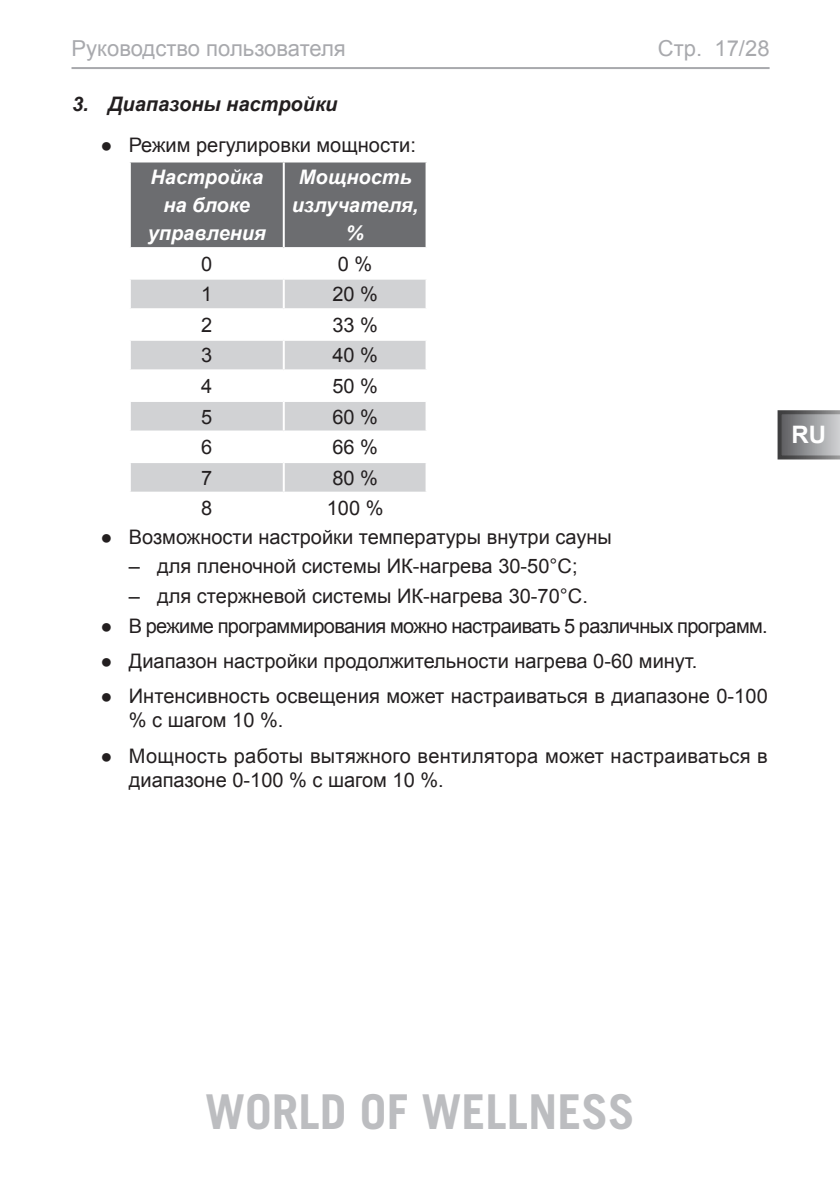
<style>
.page{position:relative;width:840px;height:1191px;background:#fff}
.page>*{position:absolute;margin:0;border:0;box-sizing:border-box;transform-origin:0 0}
.t1{font:700 48px "Trade Gothic LT";color:#bcbdc0}
.t2{font:700 24px "Arial";color:#fff}
.t3{font:22px "Arial";color:#a8a9ad}
.t4{font:20px/24px "Arial";color:#231f20}
.t5{font:20px "Arial";letter-spacing:-.03em;color:#231f20}
.t6{font:italic 700 20px/28px "Arial";color:#fff;text-align:center}
.t7{font:italic 700 20px "Arial";color:#231f20}
</style>
<div class="page">
<svg style="left:777px;top:410px;width:62px;height:49px"></svg>
<hr style="left:71px;top:67px;width:698px;height:2px;background:#a8a9ad">
<div style="left:131px;top:162px;width:294px;height:85px;background:#6c6d70"></div>
<div style="left:131px;top:280px;width:294px;height:28px;background:#d1d2d4"></div>
<svg style="left:131px;top:341px;width:294px;height:150px;fill:#d1d2d4"></svg>
<hr style="left:282px;top:162px;width:2px;height:85px;background:#fff">
<hr style="left:282px;top:280px;width:2px;height:28px;background:#fff">
<hr style="left:282px;top:341px;width:2px;height:28px;background:#fff">
<hr style="left:129px;top:369px;width:154px;height:2px;background:#fff">
<hr style="left:282px;top:371px;width:2px;height:29px;background:#fff">
<hr style="left:283px;top:369px;width:144px;height:2px;background:#fff">
<hr style="left:129px;top:400px;width:154px;height:2px;background:#fff">
<hr style="left:282px;top:402px;width:2px;height:28px;background:#fff">
<hr style="left:283px;top:400px;width:144px;height:2px;background:#fff">
<hr style="left:129px;top:430px;width:154px;height:2px;background:#fff">
<hr style="left:282px;top:432px;width:2px;height:29px;background:#fff">
<hr style="left:283px;top:430px;width:144px;height:2px;background:#fff">
<hr style="left:129px;top:461px;width:154px;height:2px;background:#fff">
<hr style="left:282px;top:463px;width:2px;height:28px;background:#fff">
<hr style="left:283px;top:461px;width:144px;height:2px;background:#fff">
<p class="t3" style="left:71px;top:33px;width:275px">Руководство пользователя</p>
<p class="t3" style="left:657px;top:33px;width:113px">Стр. 17/28</p>
<p class="t7" style="left:72px;top:91px;width:267px">3. Диапазоны настройки</p>
<p class="t4" style="left:100px;top:133px;width:317px">● Режим регулировки мощности:</p>
<p class="t6" style="left:148px;top:164px;width:120px">Настройка на блоке управления</p>
<p class="t6" style="left:291px;top:164px;width:128px">Мощность излучателя, %</p>
<p class="t4" style="left:201px;top:251px;width:13px">0</p>
<p class="t4" style="left:338px;top:251px;width:36px">0 %</p>
<p class="t4" style="left:201px;top:282px;width:13px">1</p>
<p class="t4" style="left:332px;top:282px;width:47px">20 %</p>
<p class="t4" style="left:201px;top:313px;width:13px">2</p>
<p class="t4" style="left:332px;top:313px;width:47px">33 %</p>
<p class="t4" style="left:201px;top:343px;width:13px">3</p>
<p class="t4" style="left:332px;top:343px;width:47px">40 %</p>
<p class="t4" style="left:201px;top:374px;width:13px">4</p>
<p class="t4" style="left:332px;top:374px;width:47px">50 %</p>
<p class="t4" style="left:201px;top:404px;width:13px">5</p>
<p class="t4" style="left:332px;top:404px;width:47px">60 %</p>
<p class="t4" style="left:201px;top:435px;width:13px">6</p>
<p class="t4" style="left:332px;top:435px;width:47px">66 %</p>
<p class="t4" style="left:201px;top:465px;width:13px">7</p>
<p class="t4" style="left:332px;top:465px;width:47px">80 %</p>
<p class="t4" style="left:201px;top:496px;width:13px">8</p>
<p class="t4" style="left:326px;top:496px;width:58px">100 %</p>
<p class="t4" style="left:100px;top:524px;width:512px">● Возможности настройки температуры внутри сауны</p>
<p class="t4" style="left:129px;top:554px;width:450px">– для пленочной системы ИК-нагрева 30-50°С;</p>
<p class="t4" style="left:129px;top:583px;width:460px">– для стержневой системы ИК-нагрева 30-70°С.</p>
<p class="t5" style="left:100px;top:611px;width:668px">● В режиме программирования можно настраивать 5 различных программ.</p>
<p class="t4" style="left:100px;top:648px;width:598px">● Диапазон настройки продолжительности нагрева 0-60 минут.</p>
<p class="t4" style="left:129px;top:684px;width:640px;text-indent:-28px">● Интенсивность освещения может настраиваться в диапазоне 0-100 % с шагом 10 %.</p>
<p class="t4" style="left:129px;top:743px;width:640px;text-indent:-28px">● Мощность работы вытяжного вентилятора может настраиваться в диапазоне 0-100 % с шагом 10 %.</p>
<p class="t2" style="left:791px;top:418px;width:36px">RU</p>
<h1 class="t1" style="left:205px;top:1082px;width:431px">WORLD OF WELLNESS</h1>
</div>
